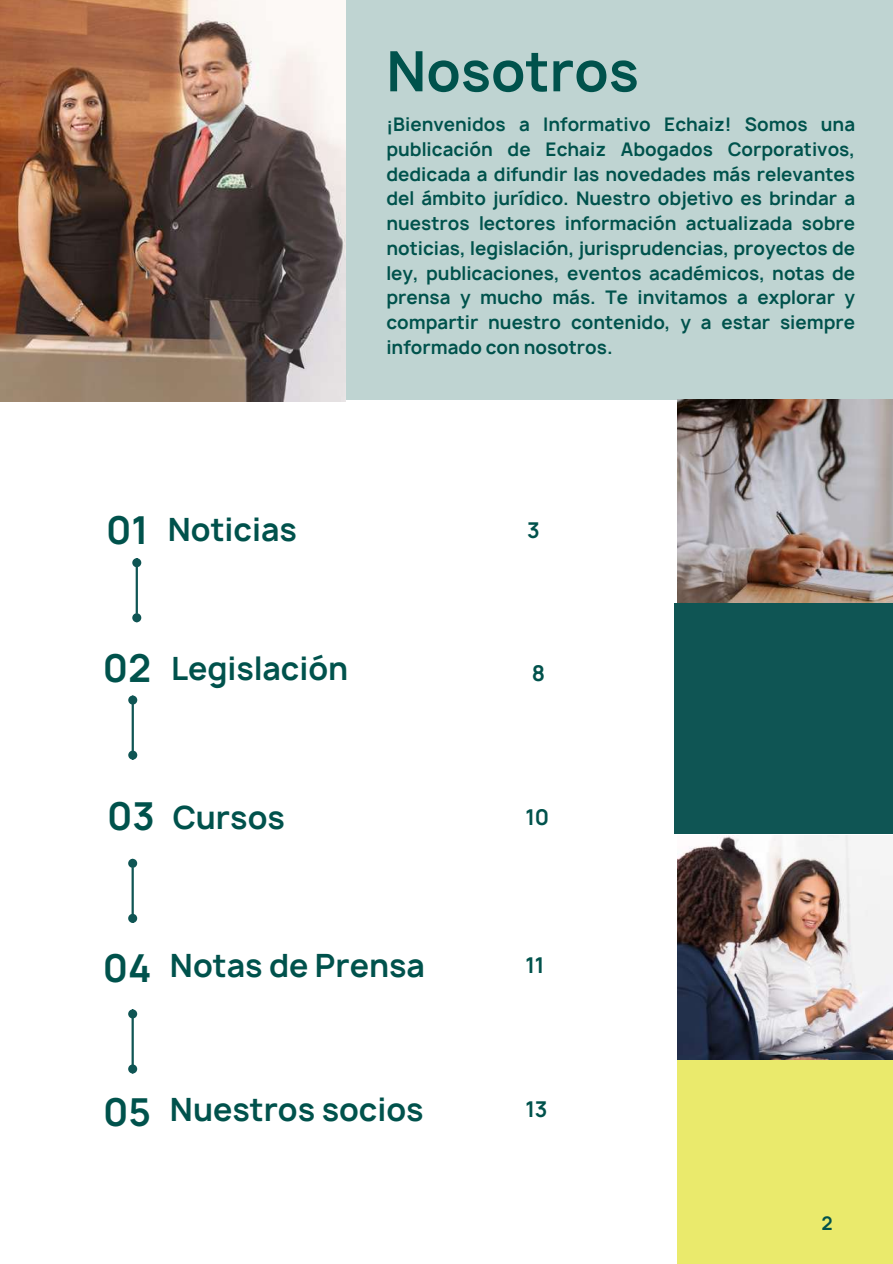
<style>
.page{position:relative;width:893px;height:1264px;background:#fff}
.page>*{position:absolute;margin:0;border:0;box-sizing:border-box;transform-origin:0 0}
.t1{font:700 53.4px "Manrope";color:#00524c}
.t2{font:700 36.9px "Manrope";color:#00524c}
.t3{font:700 30.75px "Manrope";color:#00524c}
.t4{font:700 20.85px "Manrope";color:#00524c}
.t5{font:700 18px/24.8px "Manrope";color:#00524c;text-align:justify}
.s1{font-size:36.9px}
</style>
<div class="page">
<hr style="left:136px;top:566px;width:2px;height:48px;background:#0f5554">
<div style="left:133px;top:559px;width:7px;height:7px;background:#0f5554;border-radius:50%"></div>
<div style="left:132px;top:558px;width:9px;height:9px;border:2px solid #0f5554;border-radius:50%"></div>
<div style="left:133px;top:614px;width:7px;height:7px;background:#0f5554;border-radius:50%"></div>
<div style="left:132px;top:613px;width:9px;height:9px;border:2px solid #0f5554;border-radius:50%"></div>
<hr style="left:132px;top:704px;width:2px;height:47px;background:#0f5554">
<div style="left:129px;top:696px;width:7px;height:7px;background:#0f5554;border-radius:50%"></div>
<div style="left:128px;top:695px;width:9px;height:9px;border:2px solid #0f5554;border-radius:50%"></div>
<div style="left:129px;top:751px;width:7px;height:7px;background:#0f5554;border-radius:50%"></div>
<div style="left:128px;top:750px;width:9px;height:9px;border:2px solid #0f5554;border-radius:50%"></div>
<div style="left:278px;top:0;width:614px;height:399px;background:#bfd4d2"></div>
<div style="left:677px;top:1033px;width:215px;height:230px;background:#eaea6c"></div>
<img style="left:677px;top:835px;width:215px;height:224px">
<img style="left:677px;top:399px;width:215px;height:204px">
<hr style="left:131px;top:867px;width:3px;height:47px;background:#0f5554">
<div style="left:129px;top:860px;width:7px;height:6px;background:#0f5554;border-radius:50%"></div>
<div style="left:128px;top:858px;width:9px;height:9px;border:2px solid #0f5554;border-radius:50%"></div>
<div style="left:129px;top:915px;width:7px;height:6px;background:#0f5554;border-radius:50%"></div>
<div style="left:128px;top:913px;width:9px;height:9px;border:2px solid #0f5554;border-radius:50%"></div>
<img style="left:0;top:0;width:345px;height:401px">
<div style="left:674px;top:603px;width:218px;height:230px;background:#0f5554"></div>
<hr style="left:131px;top:1017px;width:3px;height:48px;background:#0f5554">
<div style="left:129px;top:1010px;width:7px;height:7px;background:#0f5554;border-radius:50%"></div>
<div style="left:128px;top:1009px;width:9px;height:9px;border:2px solid #0f5554;border-radius:50%"></div>
<div style="left:129px;top:1065px;width:7px;height:7px;background:#0f5554;border-radius:50%"></div>
<div style="left:128px;top:1064px;width:9px;height:9px;border:2px solid #0f5554;border-radius:50%"></div>
<h1 class="t1" style="left:386px;top:35px;width:254px">Nosotros</h1>
<p class="t5" style="left:386px;top:112px;width:470px">¡Bienvenidos a Informativo Echaiz! Somos una publicación de Echaiz Abogados Corporativos, dedicada a difundir las novedades más relevantes del ámbito jurídico. Nuestro objetivo es brindar a nuestros lectores información actualizada sobre noticias, legislación, jurisprudencias, proyectos de ley, publicaciones, eventos académicos, notas de prensa y mucho más. Te invitamos a explorar y compartir nuestro contenido, y a estar siempre informado con nosotros.</p>
<h3 class="t3" style="left:106px;top:508px;width:192px"><span class="s1">01</span> Noticias</h3>
<h2 class="t2" style="left:103px;top:642px;width:50px">02</h2>
<h3 class="t3" style="left:171px;top:647px;width:179px">Legislación</h3>
<h3 class="t3" style="left:107px;top:796px;width:179px"><span class="s1">03</span> Cursos</h3>
<p class="t4" style="left:527px;top:516px;width:14px">3</p>
<p class="t4" style="left:532px;top:659px;width:15px">8</p>
<p class="t4" style="left:525px;top:802px;width:25px">10</p>
<h2 class="t2" style="left:103px;top:943px;width:50px">04</h2>
<h3 class="t3" style="left:170px;top:944px;width:256px">Notas de Prensa</h3>
<p class="t4" style="left:525px;top:951px;width:21px">11</p>
<h3 class="t3" style="left:103px;top:1088px;width:322px"><span class="s1">05</span> Nuestros socios</h3>
<p class="t4" style="left:525px;top:1094px;width:24px">13</p>
<p class="t5" style="left:821px;top:1211px;width:13px">2</p>
</div>
